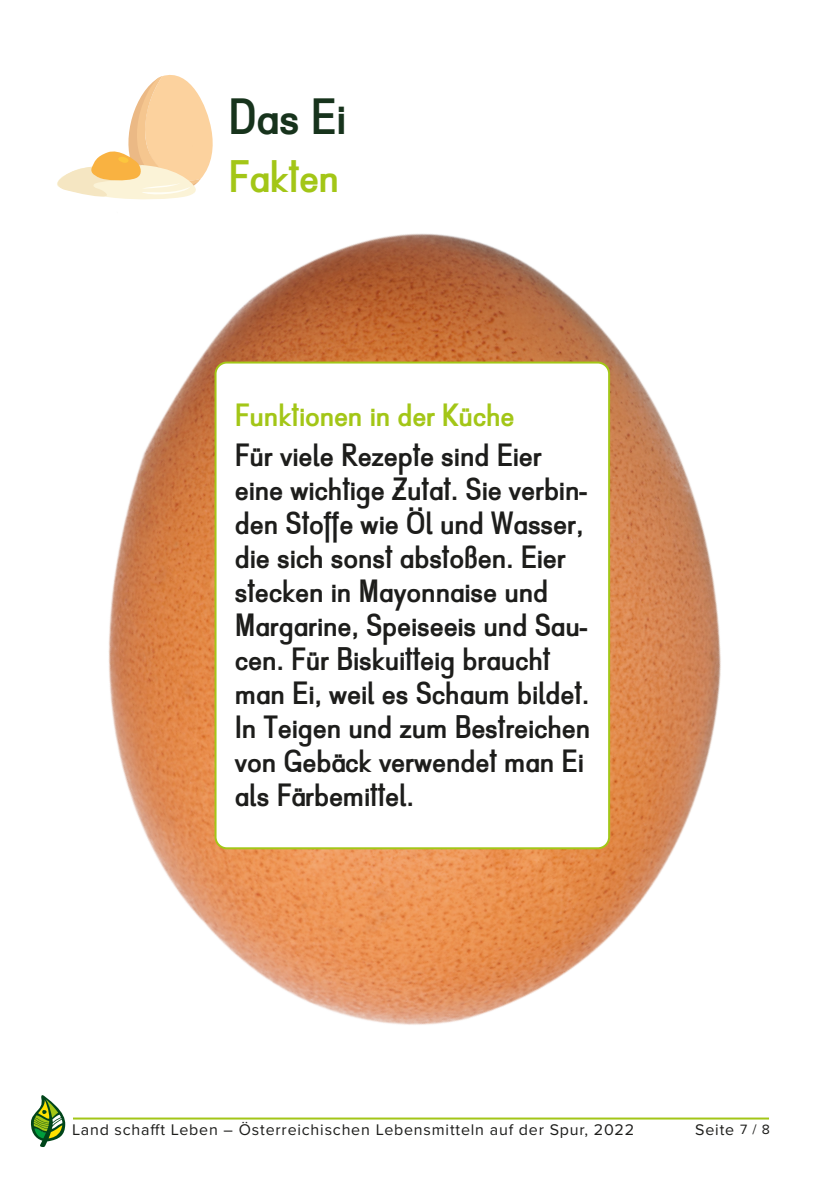
<style>
.page{position:relative;width:840px;height:1191px;background:#fff}
.page>*{position:absolute;margin:0;border:0;box-sizing:border-box;transform-origin:0 0}
.t1{font:700 38px "Aa Bb Cc";color:#17331c}
.t2{font:700 34px "Aa Bb Cc";letter-spacing:.03em;color:#a3c617}
.AufgabenText_ohne_lr{font:700 24px/34px "Aa Bb Cc";letter-spacing:.03em;color:#1d1d1b}
.AufgabenText_ohne_lr-2{font:700 24px "Aa Bb Cc";letter-spacing:.03em;color:#a3c617}
.t3{font:16px "Proxima Nova";letter-spacing:.05em;color:#1d1d1b}
.s1{font-size:14px}
</style>
<div class="page">
<svg style="left:40px;top:1144px;width:6px;height:3px"></svg>
<svg style="left:129px;top:75px;width:83px;height:54px"></svg>
<img style="left:31px;top:129px;width:739px;height:1015px">
<div style="left:215px;top:362px;width:393px;height:486px;background:#fff;border-radius:11px"></div>
<div style="left:214px;top:361px;width:395px;height:488px;border:2px solid #a3c617;border-radius:11px"></div>
<h1 class="t1" style="left:229px;top:91px;width:118px">Das Ei</h1>
<h2 class="t2" style="left:229px;top:154px;width:111px">Fakten</h2>
<p class="AufgabenText_ohne_lr-2" style="left:235px;top:398px;width:280px">Funktionen in der Küche</p>
<p class="AufgabenText_ohne_lr" style="left:235px;top:439px;width:356px">Für viele Rezepte sind Eier eine wichtige Zutat. Sie verbin&shy;den Stoffe wie Öl und Wasser, die sich sonst abstoßen. Eier stecken in Mayonnaise und<br>Margarine, Speiseeis und Sau&shy;cen. Für Biskuitteig braucht man Ei, weil es Schaum bildet.<br>In Teigen und zum Bestreichen von Gebäck verwendet man Ei als Färbemittel.</p>
<p class="t3" style="left:72px;top:1120px;width:563px">Land schafft Leben – Österreichischen Lebensmitteln auf der Spur, 2022</p>
<p class="t3" style="left:694px;top:1120px;width:76px">Seite <span class="s1">7 / 8</span></p>
</div>
